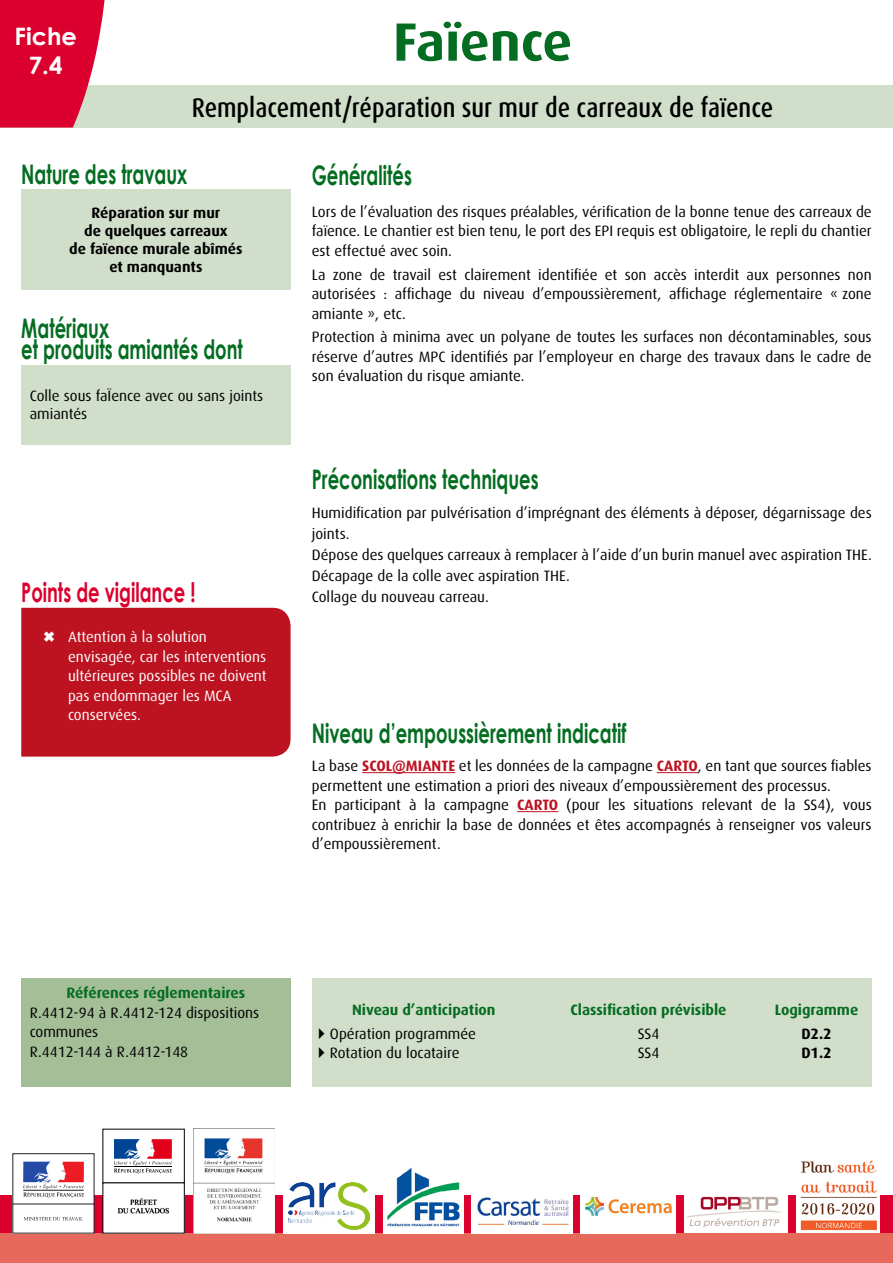
<style>
.page{position:relative;width:893px;height:1263px;background:#fff}
.page>*{position:absolute;margin:0;border:0;box-sizing:border-box;transform-origin:0 0}
.Titre_1{font:700 54px "Dax OT";color:#046d21}
.Titre_3{font:700 27px/21.6px "Century Gothic";color:#046d21;scale:.67 1}
.Titre_2{font:500 condensed 27px "Dax OT";color:#000}
.Titre_3-2{font:700 27px "Century Gothic";color:#dc002e;scale:.67 1}
.t1{font:700 24px "Century Gothic";color:#fff}
.Texte{font:15px/19.5px "Dax OT";color:#000;text-align:justify}
.t2{font:15px/19.5px "Dax OT";color:#fff}
.Texte_encadré{font:700 15px/18px "Dax OT";color:#000;text-align:center}
.Texte-2{font:700 15px "Dax OT";color:#046d21}
.Puces_matériaux{font:15px/18px "Dax OT";color:#000}
.Texte_encadré-2{font:700 15px "Dax OT";color:#046d21}
.Texte-3{font:700 15px "Dax OT";color:#000}
.t3{font:7.5px/9px "Times New Roman";color:#000;text-align:center}
.s1{font-weight:700;color:#bd1220}
</style>
<div class="page">
<div style="left:0;top:1195px;width:893px;height:38px;background:#dc002e"></div>
<div style="left:0;top:1233px;width:893px;height:30px;background:#e6695c"></div>
<div style="left:103px;top:1129px;width:81px;height:54px;border:1px solid #000"></div>
<div style="left:103px;top:1183px;width:81px;height:50px;background:#fff"></div>
<svg style="left:118px;top:1198px;width:51px;height:15px"></svg>
<svg style="left:114px;top:1139px;width:58px;height:34px"></svg>
<div style="left:283px;top:1178px;width:92px;height:55px;background:#fff"></div>
<img style="left:289px;top:1182px;width:80px;height:47px">
<img style="left:383px;top:1167px;width:80px;height:66px">
<img style="left:472px;top:1195px;width:100px;height:38px">
<img style="left:193px;top:1129px;width:82px;height:104px">
<img style="left:581px;top:1195px;width:95px;height:38px">
<div style="left:13px;top:1204px;width:81px;height:29px;background:#fff"></div>
<div style="left:13px;top:1154px;width:81px;height:50px;background:#fff"></div>
<div style="left:13px;top:1153px;width:81px;height:51px;border:1px solid #231f20"></div>
<svg style="left:23px;top:1162px;width:61px;height:35px"></svg>
<svg style="left:24px;top:1216px;width:59px;height:4px"></svg>
<div style="left:796px;top:1147px;width:84px;height:86px;background:#fff"></div>
<img style="left:800px;top:1160px;width:77px;height:70px">
<div style="left:684px;top:1173px;width:104px;height:60px;background:#fff"></div>
<img style="left:686px;top:1196px;width:95px;height:32px">
<div style="left:0;top:85px;width:893px;height:43px;background:#d1deca"></div>
<svg style="left:0;top:0;width:105px;height:128px;background:#dc1b42"></svg>
<div style="left:21px;top:189px;width:270px;height:100px;background:#d1deca"></div>
<div style="left:21px;top:365px;width:270px;height:79px;background:#d1deca"></div>
<hr style="left:362px;top:772px;width:93px;height:1px;background:#bd1220">
<hr style="left:657px;top:772px;width:41px;height:1px;background:#bd1220">
<hr style="left:517px;top:811px;width:41px;height:1px;background:#bd1220">
<div style="left:21px;top:978px;width:270px;height:108px;background:#a4be98"></div>
<div style="left:312px;top:978px;width:560px;height:108px;background:#d1deca"></div>
<div style="left:21px;top:608px;width:270px;height:149px;background:#bd1220"></div>
<p class="t1" style="left:14px;top:18px;width:64px">Fiche</p>
<p class="t1" style="left:29px;top:47px;width:35px">7.4</p>
<p class="Titre_1" style="left:393px;top:12px;width:181px">Faïence</p>
<p class="Titre_2" style="left:192px;top:90px;width:583px">Remplacement/réparation sur mur de carreaux de faïence</p>
<p class="Titre_3" style="left:21px;top:162px;width:249px">Nature des travaux</p>
<p class="Texte_encadré" style="left:69px;top:204px;width:175px">Réparation sur mur<br>de quelques carreaux<br>de faïence murale abîmés et manquants</p>
<p class="Titre_3" style="left:21px;top:316px;width:332px">Matériaux<br>et produits amiantés dont</p>
<p class="Puces_matériaux" style="left:30px;top:387px;width:235px">Colle sous faÏence avec ou sans joints amiantés</p>
<p class="Titre_3-2" style="left:21px;top:572px;width:262px">Points de vigilance !</p>
<p class="t2" style="left:68px;top:627px;width:200px">Attention à la solution envisagée, car les interventions ultérieures possibles ne doivent pas endommager les MCA conservées.</p>
<p class="Titre_3" style="left:312px;top:163px;width:151px">Généralités</p>
<p class="Texte" style="left:312px;top:202px;width:561px">Lors de l’évaluation des risques préalables, vérification de la bonne tenue des carreaux de faïence. Le chantier est bien tenu, le port des EPI requis est obligatoire, le repli du chantier est effectué avec soin.</p>
<p class="Texte" style="left:312px;top:265px;width:561px">La zone de travail est clairement identifiée et son accès interdit aux personnes non autorisées : affichage du niveau d’empoussièrement, affichage réglementaire « zone amiante », etc.</p>
<p class="Texte" style="left:312px;top:328px;width:561px">Protection à minima avec un polyane de toutes les surfaces non décontaminables, sous réserve d’autres MPC identifiés par l’employeur en charge des travaux dans le cadre de son évaluation du risque amiante.</p>
<p class="Titre_3" style="left:312px;top:467px;width:340px">Préconisations techniques</p>
<p class="Texte" style="left:312px;top:503px;width:561px;line-height:21px">Humidification par pulvérisation d’imprégnant des éléments à déposer, dégarnissage des joints.</p>
<p class="Texte" style="left:312px;top:545px;width:561px">Dépose des quelques carreaux à remplacer à l’aide d’un burin manuel avec aspiration THE.</p>
<p class="Texte" style="left:312px;top:566px;width:260px">Décapage de la colle avec aspiration THE.</p>
<p class="Texte" style="left:312px;top:587px;width:179px">Collage du nouveau carreau.</p>
<p class="Titre_3" style="left:312px;top:721px;width:471px">Niveau d’empoussièrement indicatif</p>
<p class="Texte" style="left:312px;top:756px;width:561px">La base <span class="s1">SCOL@MIANTE</span> et les données de la campagne <span class="s1">CARTO</span>, en tant que sources fiables permettent une estimation a priori des niveaux d’empoussièrement des processus.</p>
<p class="Texte" style="left:312px;top:795px;width:561px">En participant à la campagne <span class="s1">CARTO</span> (pour les situations relevant de la SS4), vous contribuez à enrichir la base de données et êtes accompagnés à renseigner vos valeurs d’empoussièrement.</p>
<p class="Texte_encadré-2" style="left:67px;top:984px;width:180px">Références réglementaires</p>
<p class="Texte" style="left:30px;top:1003px;width:231px">R.4412-94 à R.4412-124 dispositions communes</p>
<p class="Texte" style="left:30px;top:1042px;width:160px">R.4412-144 à R.4412-148</p>
<p class="Texte-2" style="left:352px;top:1002px;width:145px">Niveau d’anticipation</p>
<p class="Texte-2" style="left:571px;top:1002px;width:157px">Classification prévisible</p>
<p class="Texte-2" style="left:775px;top:1002px;width:85px">Logigramme</p>
<p class="Texte" style="left:330px;top:1024px;width:148px">Opération programmée</p>
<p class="Texte" style="left:330px;top:1044px;width:131px">Rotation du locataire</p>
<p class="Texte" style="left:638px;top:1024px;width:23px">SS4</p>
<p class="Texte" style="left:638px;top:1043px;width:23px">SS4</p>
<p class="Texte-3" style="left:801px;top:1025px;width:32px">D2.2</p>
<p class="Texte-3" style="left:801px;top:1045px;width:32px">D1.2</p>
<p class="t3" style="left:118px;top:1197px;width:53px">PRÉFET<br>DU CALVADOS</p>
</div>
